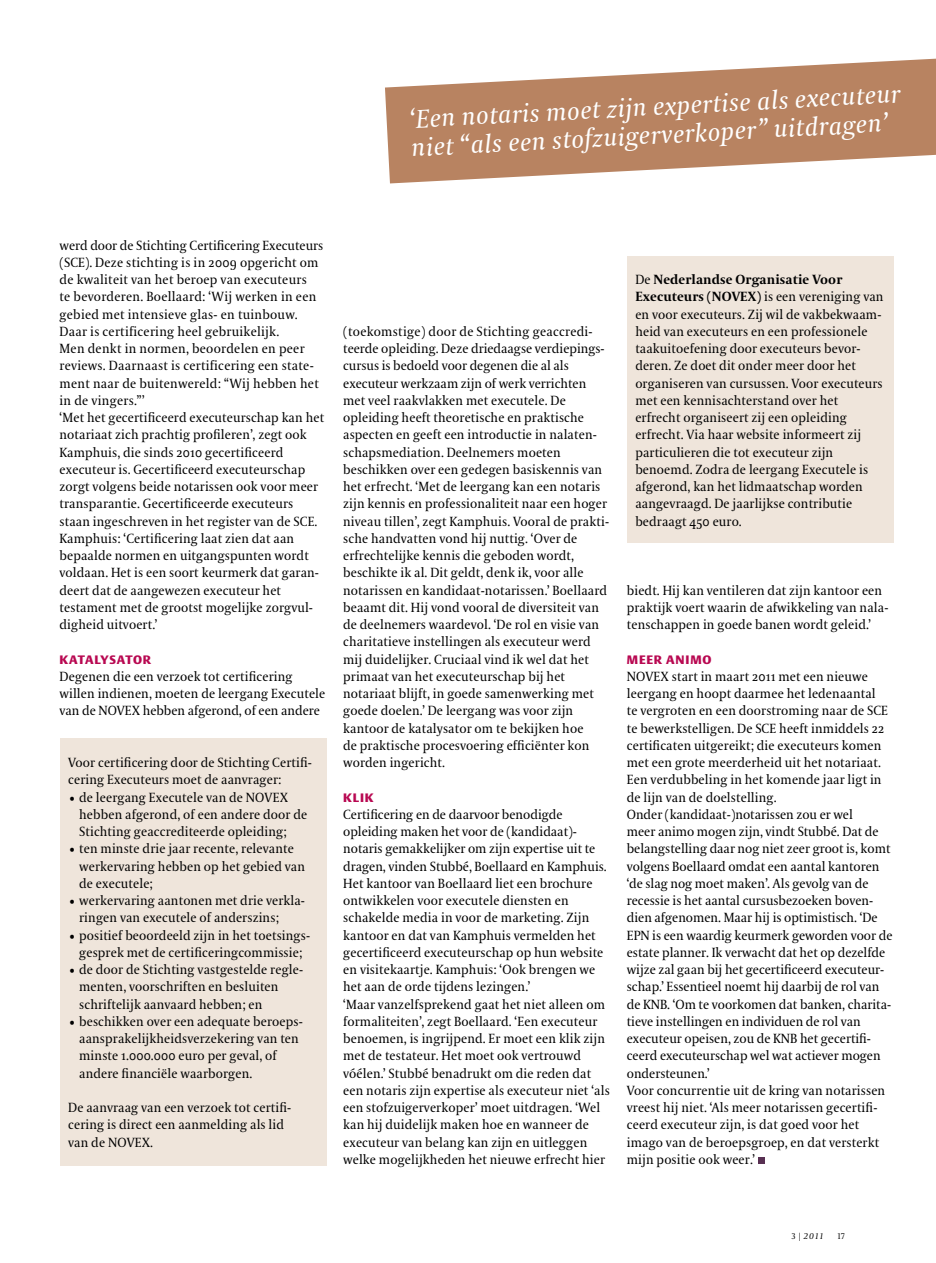
<style>
.page{position:relative;width:936px;height:1263px;background:#fff}
.page>*{position:absolute;margin:0;border:0;box-sizing:border-box;transform-origin:0 0}
.t1{font:italic 25.5px/28.5px "VPRO Coranto";color:#fff}
.t2{font:13.2px/17.2px "VPRO Coranto";letter-spacing:.01em;color:#000}
.t3{font:700 12px "VPRO Vesta";letter-spacing:.07em;color:#b80851}
.t4{font:700 12px "VPRO Vesta";letter-spacing:.035em;color:#b80851}
.t5{font:italic 8.25px "VPRO Coranto";color:#000}
.t6{font:8.25px "VPRO Coranto Cn";color:#000}
.s1{font-weight:700}
.s2{font-family:"VPRO Coranto Cn";font-style:normal}
</style>
<div class="page">
<div style="left:757px;top:1157px;width:7px;height:7px;background:#583052"></div>
<div style="left:60px;top:738px;width:266px;height:427px;background:#efe5db"></div>
<div style="left:626px;top:256px;width:267px;height:287px;background:#efe5db"></div>
<svg style="left:385px;top:58px;width:550px;height:125px;fill:#b88361"></svg>
<h1 class="t1" style="left:409px;top:105px;width:492px;rotate:-3deg">‘Een notaris moet zijn expertise als executeur niet “als een stofzuigerverkoper” uitdragen’</h1>
<p class="t2" style="left:60px;top:236px;width:266px">werd door de Stichting Certificering Executeurs (SCE). Deze stichting is in 2009 opgericht om de kwaliteit van het beroep van executeurs<br>te bevorderen. Boellaard: ‘Wij werken in een gebied met intensieve glas- en tuinbouw.<br>Daar is certificering heel gebruikelijk.<br>Men denkt in normen, beoordelen en peer reviews. Daarnaast is certificering een state&shy;ment naar de buitenwereld: “Wij hebben het in de vingers.”’<br>‘Met het gecertificeerd executeurschap kan het notariaat zich prachtig profileren’, zegt ook Kamphuis, die sinds 2010 gecertificeerd executeur is. Gecertificeerd executeurschap zorgt volgens beide notarissen ook voor meer transparantie. Gecertificeerde executeurs staan ingeschreven in het register van de SCE.<br>Kamphuis: ‘Certificering laat zien dat aan bepaalde normen en uitgangspunten wordt voldaan. Het is een soort keurmerk dat garan&shy;deert dat de aangewezen executeur het testament met de grootst mogelijke zorgvul&shy;digheid uitvoert.’</p>
<p class="t4" style="left:60px;top:654px;width:93px">KATALYSATOR</p>
<p class="t2" style="left:60px;top:668px;width:267px">Degenen die een verzoek tot certificering willen indienen, moeten de leergang Executele van de NOVEX hebben afgerond, of een andere</p>
<p class="t2" style="left:68px;top:754px;width:245px">Voor certificering door de Stichting Certifi&shy;cering Executeurs moet de aanvrager:</p>
<p class="t2" style="left:79px;top:788px;width:229px;text-indent:-10px">• de leergang Executele van de NOVEX hebben afgerond, of een andere door de<br>Stichting geaccrediteerde opleiding;</p>
<p class="t2" style="left:79px;top:840px;width:227px;text-indent:-10px">• ten minste drie jaar recente, relevante werkervaring hebben op het gebied van de executele;</p>
<p class="t2" style="left:79px;top:892px;width:227px;text-indent:-10px">• werkervaring aantonen met drie verkla&shy;ringen van executele of anderszins;</p>
<p class="t2" style="left:69px;top:926px;width:243px;text-align:center">• positief beoordeeld zijn in het toetsings&shy;gesprek met de certificeringcommissie;</p>
<p class="t2" style="left:79px;top:961px;width:225px;text-indent:-10px">• de door de Stichting vastgestelde regle&shy;menten, voorschriften en besluiten schriftelijk aanvaard hebben; en</p>
<p class="t2" style="left:79px;top:1013px;width:225px;text-indent:-10px">• beschikken over een adequate beroeps&shy;aansprakelijkheidsverzekering van ten minste 1.000.000 euro per geval, of andere financiële waarborgen.</p>
<p class="t2" style="left:68px;top:1099px;width:223px">De aanvraag van een verzoek tot certifi&shy;cering is direct een aanmelding als lid van de NOVEX.</p>
<p class="t2" style="left:343px;top:323px;width:267px">(toekomstige) door de Stichting geaccredi&shy;teerde opleiding. Deze driedaagse verdiepings&shy;cursus is bedoeld voor degenen die al als executeur werkzaam zijn of werk verrichten met veel raakvlakken met executele. De opleiding heeft theoretische en praktische aspecten en geeft een introductie in nalaten&shy;schapsmediation. Deelnemers moeten beschikken over een gedegen basiskennis van het erfrecht. ‘Met de leergang kan een notaris zijn kennis en professionaliteit naar een hoger niveau tillen’, zegt Kamphuis. Vooral de prakti&shy;sche handvatten vond hij nuttig. ‘Over de erfrechtelijke kennis die geboden wordt, beschikte ik al. Dit geldt, denk ik, voor alle notarissen en kandidaat-notarissen.’ Boellaard beaamt dit. Hij vond vooral de diversiteit van de deelnemers waardevol. ‘De rol en visie van charitatieve instellingen als executeur werd mij duidelijker. Cruciaal vind ik wel dat het primaat van het executeurschap bij het notariaat blijft, in goede samenwerking met goede doelen.’ De leergang was voor zijn kantoor de katalysator om te bekijken hoe<br>de praktische procesvoering efficiënter kon worden ingericht.</p>
<p class="t3" style="left:343px;top:792px;width:32px">KLIK</p>
<p class="t2" style="left:343px;top:806px;width:268px">Certificering en de daarvoor benodigde opleiding maken het voor de (kandidaat)- notaris gemakkelijker om zijn expertise uit te dragen, vinden Stubbé, Boellaard en Kamphuis.<br>Het kantoor van Boellaard liet een brochure ontwikkelen voor executele diensten en schakelde media in voor de marketing. Zijn kantoor en dat van Kamphuis vermelden het gecertificeerd executeurschap op hun website en visitekaartje. Kamphuis: ‘Ook brengen we het aan de orde tijdens lezingen.’<br>‘Maar vanzelfsprekend gaat het niet alleen om formaliteiten’, zegt Boellaard. ‘Een executeur benoemen, is ingrijpend. Er moet een klik zijn met de testateur. Het moet ook vertrouwd vóélen.’ Stubbé benadrukt om die reden dat een notaris zijn expertise als executeur niet ‘als een stofzuigerverkoper’ moet uitdragen. ‘Wel kan hij duidelijk maken hoe en wanneer de executeur van belang kan zijn en uitleggen welke mogelijkheden het nieuwe erfrecht hier</p>
<p class="t2" style="left:635px;top:271px;width:250px">De <span class="s1">Nederlandse Organisatie Voor Executeurs (NOVEX)</span> is een vereniging van en voor executeurs. Zij wil de vakbekwaam&shy;heid van executeurs en een professionele taakuitoefening door executeurs bevor&shy;deren. Ze doet dit onder meer door het organiseren van cursussen. Voor executeurs met een kennisachterstand over het erfrecht organiseert zij een opleiding erfrecht. Via haar website informeert zij particulieren die tot executeur zijn benoemd. Zodra de leergang Executele is afgerond, kan het lidmaatschap worden aangevraagd. De jaarlijkse contributie bedraagt 450 euro.</p>
<p class="t2" style="left:626px;top:581px;width:263px">biedt. Hij kan ventileren dat zijn kantoor een praktijk voert waarin de afwikkeling van nala&shy;tenschappen in goede banen wordt geleid.’</p>
<p class="t3" style="left:626px;top:654px;width:85px">MEER ANIMO</p>
<p class="t2" style="left:626px;top:668px;width:267px">NOVEX start in maart 2011 met een nieuwe leergang en hoopt daarmee het ledenaantal<br>te vergroten en een doorstroming naar de SCE te bewerkstelligen. De SCE heeft inmiddels 22 certificaten uitgereikt; die executeurs komen met een grote meerderheid uit het notariaat.<br>Een verdubbeling in het komende jaar ligt in de lijn van de doelstelling.<br>Onder (kandidaat-)notarissen zou er wel<br>meer animo mogen zijn, vindt Stubbé. Dat de belangstelling daar nog niet zeer groot is, komt volgens Boellaard omdat een aantal kantoren ‘de slag nog moet maken’. Als gevolg van de recessie is het aantal cursusbezoeken boven&shy;dien afgenomen. Maar hij is optimistisch. ‘De EPN is een waardig keurmerk geworden voor de estate planner. Ik verwacht dat het op dezelfde wijze zal gaan bij het gecertificeerd executeur&shy;schap.’ Essentieel noemt hij daarbij de rol van de KNB. ‘Om te voorkomen dat banken, charita&shy;tieve instellingen en individuen de rol van executeur opeisen, zou de KNB het gecertifi&shy;ceerd executeurschap wel wat actiever mogen ondersteunen.’<br>Voor concurrentie uit de kring van notarissen vreest hij niet. ‘Als meer notarissen gecertifi&shy;ceerd executeur zijn, is dat goed voor het imago van de beroepsgroep, en dat versterkt mijn positie ook weer.’</p>
<p class="t5" style="left:791px;top:1231px;width:33px"><span class="s2">3 |</span> 2011</p>
<p class="t6" style="left:837px;top:1231px;width:9px">17</p>
</div>
